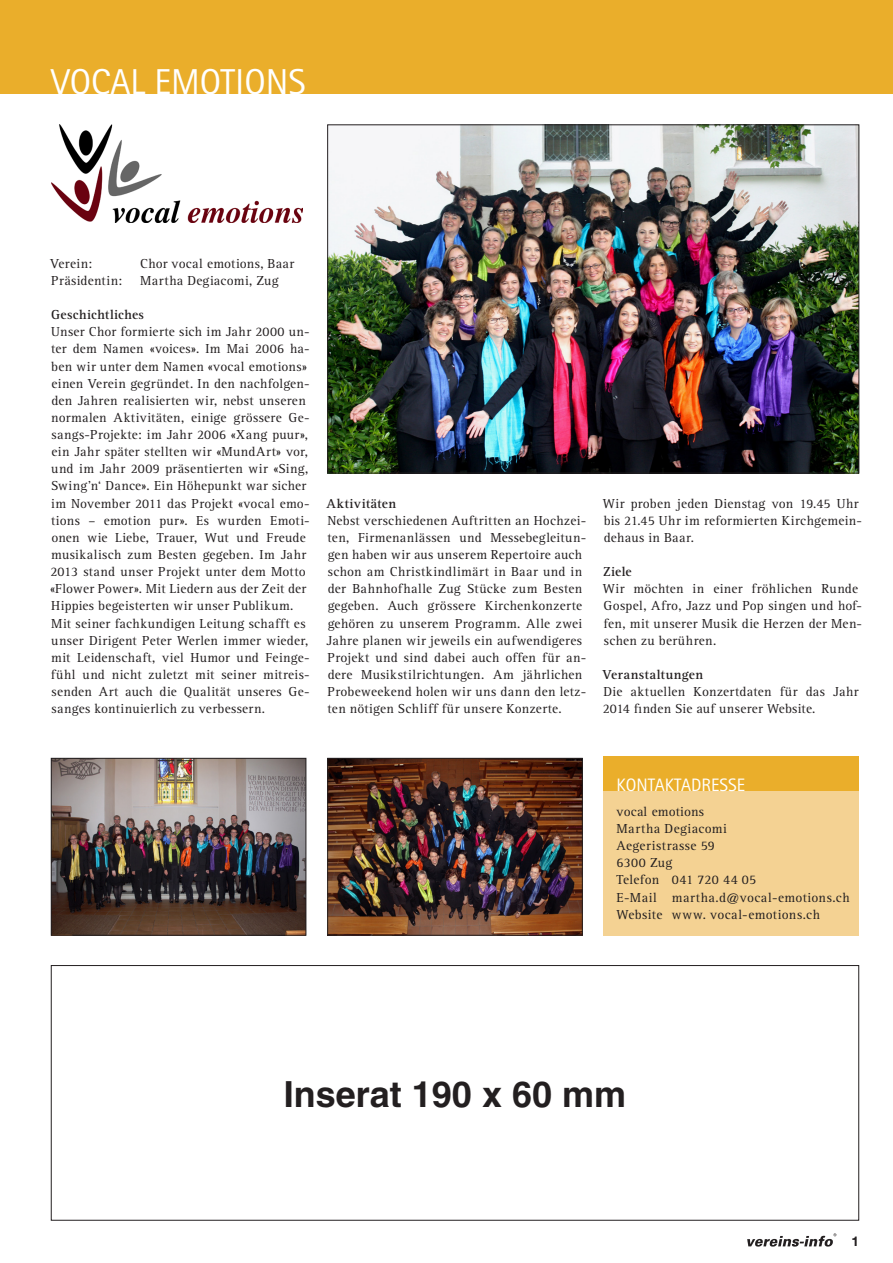
<style>
.page{position:relative;width:893px;height:1263px;background:#fff}
.page>*{position:absolute;margin:0;border:0;box-sizing:border-box;transform-origin:0 0}
.t1{font:700 36px "Helvetica";color:#231f20}
.t2{font:36px "Rotis Sans Serif";color:#fff}
.t3{font:18px "Rotis Sans Serif";color:#fff}
.t4{font:13.5px/17.1px "Agfa Rotis Serif";letter-spacing:.025em;color:#231f20}
.t5{font:700 13.5px "Agfa Rotis Serif";letter-spacing:.025em;color:#231f20}
.t6{font:700 13.5px "Helvetica Fraction";color:#231f20}
</style>
<div class="page">
<div style="left:0;top:0;width:893px;height:94px;background:#eaae2b"></div>
<div style="left:604px;top:758px;width:255px;height:178px;background:#f4d293"></div>
<div style="left:604px;top:757px;width:255px;height:34px;background:#eaae2b"></div>
<img style="left:747px;top:1233px;width:90px;height:14px">
<div style="left:51px;top:965px;width:808px;height:255px;border:1px solid #231f20"></div>
<img style="left:329px;top:127px;width:528px;height:344px">
<img style="left:51px;top:125px;width:251px;height:97px">
<img style="left:329px;top:760px;width:252px;height:173px">
<div style="left:327px;top:758px;width:256px;height:177px;border:1px solid #231f20"></div>
<img style="left:53px;top:760px;width:251px;height:173px">
<div style="left:51px;top:758px;width:255px;height:177px;border:1px solid #231f20"></div>
<p class="t2" style="left:51px;top:60px;width:256px">VOCAL EMOTIONS</p>
<p class="t4" style="left:50px;top:255px;width:44px">Verein:</p>
<p class="t4" style="left:140px;top:255px;width:155px">Chor vocal emotions, Baar</p>
<p class="t4" style="left:51px;top:272px;width:72px">Präsidentin:</p>
<p class="t4" style="left:140px;top:272px;width:140px">Martha Degiacomi, Zug</p>
<p class="t5" style="left:51px;top:307px;width:94px">Geschichtliches</p>
<p class="t4" style="left:50px;top:324px;width:261px">Unser Chor formierte sich im Jahr 2000 un&shy;ter dem Namen «voices». Im Mai 2006 ha&shy;ben wir unter dem Namen «vocal emotions» einen Verein gegründet. In den nachfolgen&shy;den Jahren realisierten wir, nebst unseren normalen Aktivitäten, einige grössere Ge&shy;sangs-Projekte: im Jahr 2006 «Xang puur», ein Jahr später stellten wir «MundArt» vor, und im Jahr 2009 präsentierten wir «Sing, Swing’n‘ Dance». Ein Höhepunkt war sicher im November 2011 das Projekt «vocal emo&shy;tions – emotion pur». Es wurden Emoti&shy;onen wie Liebe, Trauer, Wut und Freude musikalisch zum Besten gegeben. Im Jahr 2013 stand unser Projekt unter dem Motto «Flower Power». Mit Liedern aus der Zeit der Hippies begeisterten wir unser Publikum.</p>
<p class="t4" style="left:51px;top:615px;width:260px">Mit seiner fachkundigen Leitung schafft es unser Dirigent Peter Werlen immer wieder, mit Leidenschaft, viel Humor und Feinge&shy;fühl und nicht zuletzt mit seiner mitreis&shy;senden Art auch die Qualität unseres Ge&shy;sanges kontinuierlich zu verbessern.</p>
<p class="t5" style="left:326px;top:495px;width:71px">Aktivitäten</p>
<p class="t4" style="left:327px;top:512px;width:261px">Nebst verschiedenen Auftritten an Hochzei&shy;ten, Firmenanlässen und Messebegleitun&shy;gen haben wir aus unserem Repertoire auch schon am Christkindlimärt in Baar und in der Bahnhofhalle Zug Stücke zum Besten gegeben. Auch grössere Kirchenkonzerte gehören zu unserem Programm. Alle zwei Jahre planen wir jeweils ein aufwendigeres Projekt und sind dabei auch offen für an&shy;dere Musikstilrichtungen. Am jährlichen Probeweekend holen wir uns dann den letz&shy;ten nötigen Schliff für unsere Konzerte.</p>
<p class="t4" style="left:603px;top:495px;width:261px">Wir proben jeden Dienstag von 19.45 Uhr bis 21.45 Uhr im reformierten Kirchgemein&shy;dehaus in Baar.</p>
<p class="t5" style="left:603px;top:564px;width:30px">Ziele</p>
<p class="t4" style="left:603px;top:580px;width:261px">Wir möchten in einer fröhlichen Runde Gospel, Afro, Jazz und Pop singen und hof&shy;fen, mit unserer Musik die Herzen der Men&shy;schen zu berühren.</p>
<p class="t5" style="left:603px;top:666px;width:102px">Veranstaltungen</p>
<p class="t4" style="left:603px;top:683px;width:257px">Die aktuellen Konzertdaten für das Jahr<br>2014 finden Sie auf unserer Website.</p>
<p class="t3" style="left:617px;top:774px;width:130px">KONTAKTADRESSE</p>
<p class="t4" style="left:617px;top:803px;width:89px">vocal emotions</p>
<p class="t4" style="left:617px;top:820px;width:112px">Martha Degiacomi</p>
<p class="t4" style="left:617px;top:837px;width:100px">Aegeristrasse 59</p>
<p class="t4" style="left:617px;top:855px;width:57px">6300 Zug</p>
<p class="t4" style="left:617px;top:872px;width:141px">Telefon 041 720 44 05</p>
<p class="t4" style="left:617px;top:889px;width:235px">E-Mail martha.d@vocal-emotions.ch</p>
<p class="t4" style="left:617px;top:906px;width:205px">Website www. vocal-emotions.ch</p>
<p class="t1" style="left:284px;top:1072px;width:344px">Inserat 190 x 60 mm</p>
<p class="t6" style="left:851px;top:1235px;width:9px">1</p>
</div>
